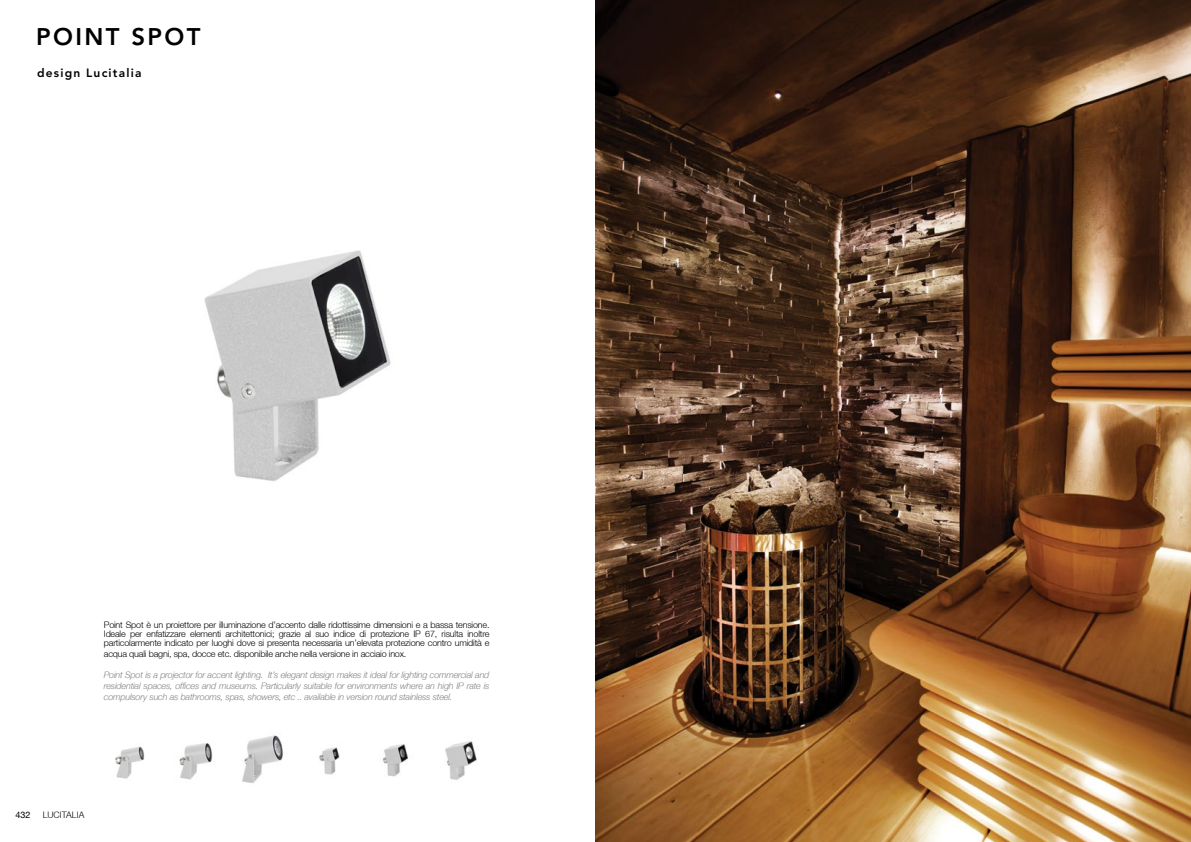
<style>
.page{position:relative;width:1191px;height:842px;background:#fff}
.page>*{position:absolute;margin:0;border:0;box-sizing:border-box;transform-origin:0 0}
.t1{font:800 23.9px "Avenir LT Std";letter-spacing:.1em;color:#000}
.t2{font:800 12px "Avenir LT Std";letter-spacing:.1em;color:#000}
.t3{font:300 9px/9px "Helvetica Neue LT";letter-spacing:-.02em;color:#000;text-align:justify}
.t4{font:italic 300 9px/10.8px "Helvetica Neue LT";letter-spacing:-.02em;color:#808285;text-align:justify}
.t5{font:300 9px "Helvetica Neue LT";color:#000}
.t6{font:9px "Helvetica Neue LT";color:#000}
</style>
<div class="page">
<img style="left:179px;top:743px;width:34px;height:37px">
<img style="left:319px;top:747px;width:21px;height:28px">
<img style="left:445px;top:741px;width:32px;height:39px">
<img style="left:204px;top:250px;width:187px;height:231px">
<img style="left:115px;top:746px;width:30px;height:33px">
<img style="left:242px;top:735px;width:41px;height:48px">
<img style="left:382px;top:744px;width:27px;height:33px">
<img style="left:595px;top:0;width:596px;height:842px">
<h1 class="t1" style="left:36px;top:23px;width:166px">POINT SPOT</h1>
<h2 class="t2" style="left:37px;top:66px;width:106px">design Lucitalia</h2>
<p class="t3" style="left:104px;top:620px;width:387px">Point Spot è un proiettore per illuminazione d’accento dalle ridottissime dimensioni e a bassa tensione.<br>Ideale per enfatizzare elementi architettonici; grazie al suo indice di protezione IP 67, risulta inoltre particolarmente indicato per luoghi dove si presenta necessaria un’elevata protezione contro umidità e</p>
<p class="t3" style="left:104px;top:649px;width:304px">acqua quali bagni, spa, docce etc. disponibile anche nella versione in acciaio inox.</p>
<p class="t4" style="left:104px;top:669px;width:387px">Point Spot is a projector for accent lighting. It’s elegant design makes it ideal for lighting commercial and residential spaces, offices and museums. Particularly suitable for environments where an high IP rate is compulsory such as bathrooms, spas, showers, etc .. available in version round stainless steel.</p>
<p class="t6" style="left:15px;top:810px;width:17px">432</p>
<p class="t5" style="left:43px;top:809px;width:43px">LUCITALIA</p>
</div>
